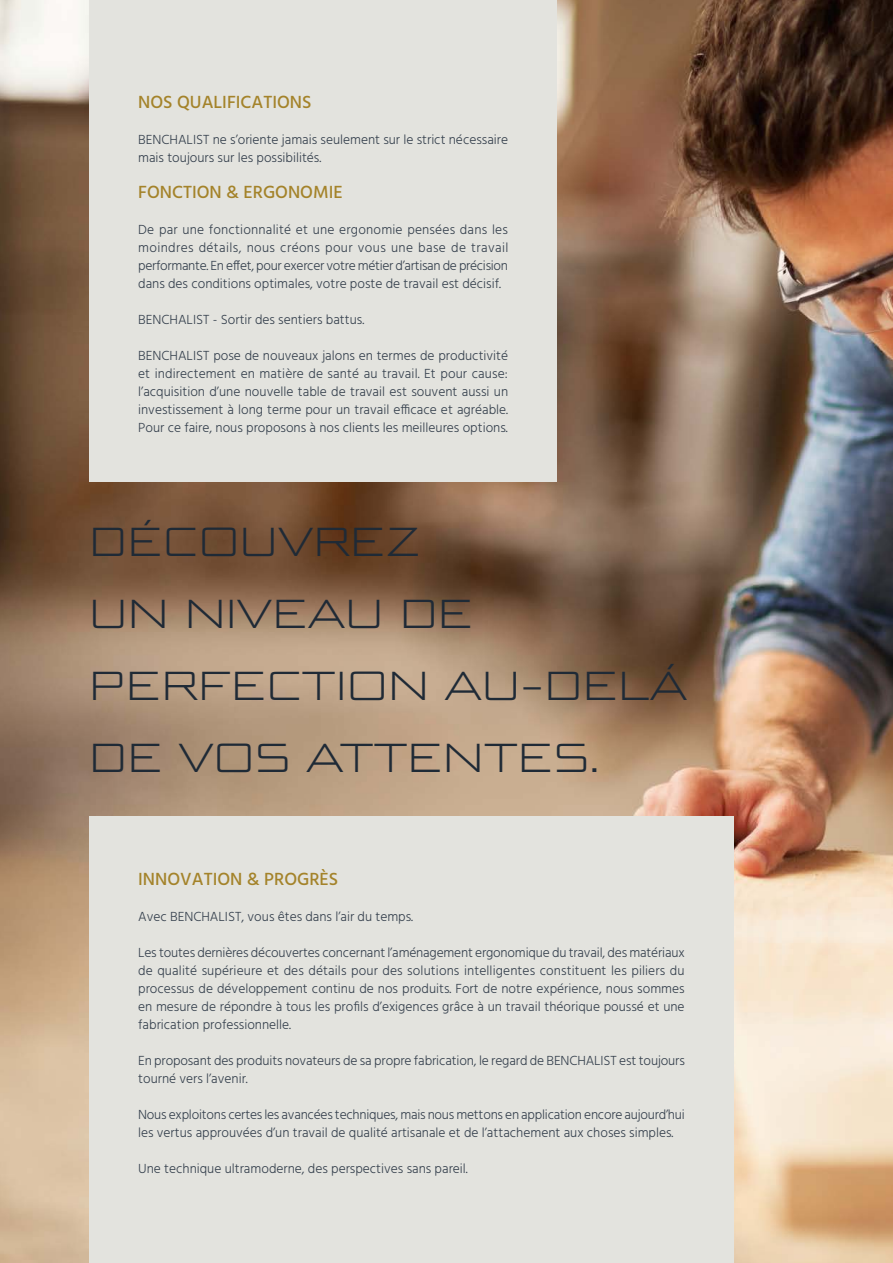
<style>
.page{position:relative;width:893px;height:1263px;background:#fff}
.page>*{position:absolute;margin:0;border:0;box-sizing:border-box;transform-origin:0 0}
.t1{font:300 40.5px/72px "Bunken Tech Sans Std Wide";color:#1f2a36}
.t2{font:500 18px "Hind";color:#a4832a}
.t3{font:300 13.5px/18px "Hind";color:#35404d}
</style>
<div class="page">
<img style="left:0;top:0;width:893px;height:1263px">
<div style="left:89px;top:0;width:468px;height:481px;background:#e3e3de"></div>
<div style="left:89px;top:817px;width:644px;height:446px;background:#e3e3de"></div>
<h2 class="t2" style="left:138px;top:90px;width:175px">NOS QUALIFICATIONS</h2>
<p class="t3" style="left:138px;top:132px;width:371px">BENCHALIST ne s’oriente jamais seulement sur le strict nécessaire mais toujours sur les possibilités.</p>
<h2 class="t2" style="left:138px;top:180px;width:206px">FONCTION &amp; ERGONOMIE</h2>
<p class="t3" style="left:138px;top:222px;width:372px;text-align:justify">De par une fonctionnalité et une ergonomie pensées dans les moindres détails, nous créons pour vous une base de travail performante. En effet, pour exercer votre métier d’artisan de précision dans des conditions optimales, votre poste de travail est décisif.</p>
<p class="t3" style="left:138px;top:312px;width:228px">BENCHALIST - Sortir des sentiers battus.</p>
<p class="t3" style="left:138px;top:348px;width:371px;text-align:justify">BENCHALIST pose de nouveaux jalons en termes de productivité et indirectement en matière de santé au travail. Et pour cause: l’acquisition d’une nouvelle table de travail est souvent aussi un investissement à long terme pour un travail efficace et agréable.<br>Pour ce faire, nous proposons à nos clients les meilleures options.</p>
<h1 class="t1" style="left:89px;top:506px;width:599px">DÉCOUVREZ<br>UN NIVEAU DE<br>PERFECTION AU-DELÁ<br>DE VOS ATTENTES.</h1>
<h2 class="t2" style="left:138px;top:866px;width:202px">INNOVATION &amp; PROGRÈS</h2>
<p class="t3" style="left:138px;top:908px;width:276px">Avec BENCHALIST, vous êtes dans l’air du temps.</p>
<p class="t3" style="left:138px;top:944px;width:548px;text-align:justify">Les toutes dernières découvertes concernant l’aménagement ergonomique du travail, des matériaux de qualité supérieure et des détails pour des solutions intelligentes constituent les piliers du processus de développement continu de nos produits. Fort de notre expérience, nous sommes en mesure de répondre à tous les profils d’exigences grâce à un travail théorique poussé et une fabrication professionnelle.</p>
<p class="t3" style="left:138px;top:1052px;width:548px">En proposant des produits novateurs de sa propre fabrication, le regard de BENCHALIST est toujours tourné vers l’avenir.</p>
<p class="t3" style="left:138px;top:1106px;width:548px">Nous exploitons certes les avancées techniques, mais nous mettons en application encore aujourd’hui les vertus approuvées d’un travail de qualité artisanale et de l’attachement aux choses simples.</p>
<p class="t3" style="left:138px;top:1160px;width:331px">Une technique ultramoderne, des perspectives sans pareil.</p>
</div>
